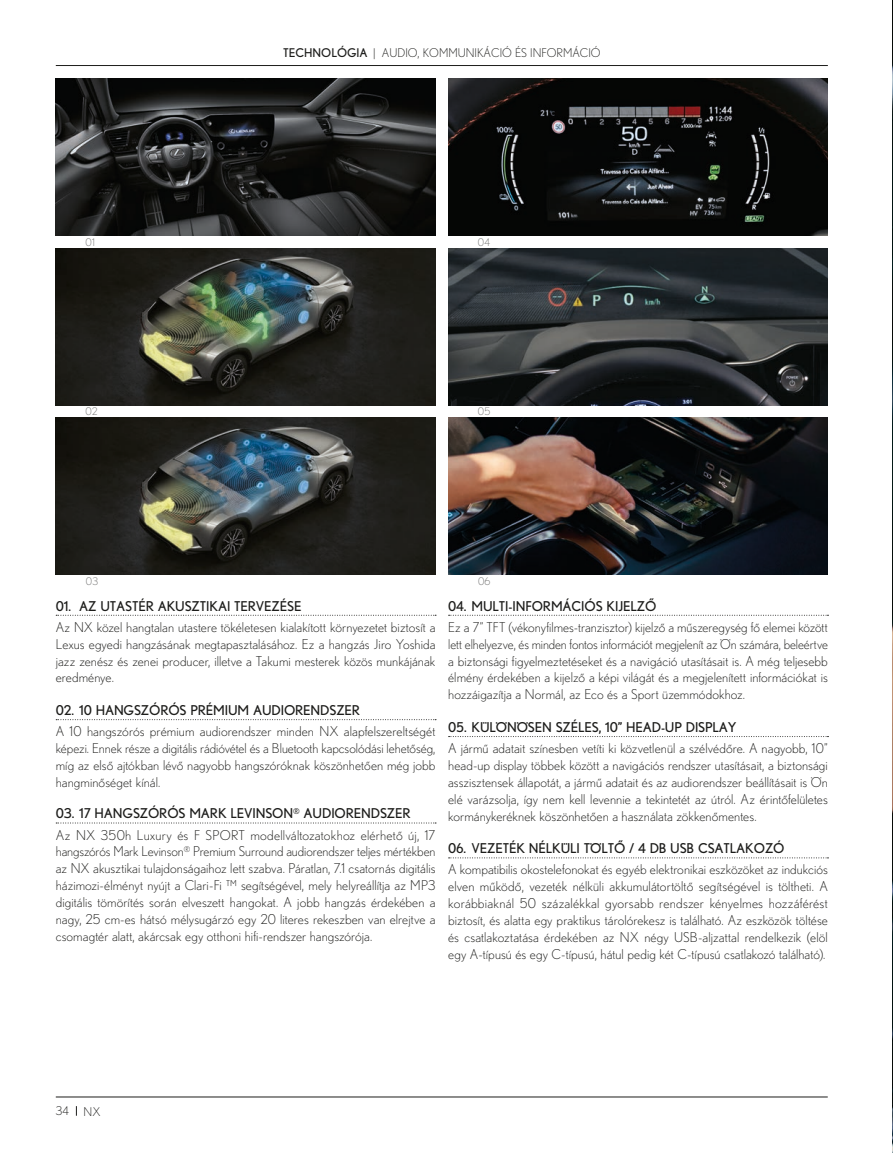
<style>
.page{position:relative;width:893px;height:1153px;background:#fff}
.page>*{position:absolute;margin:0;border:0;box-sizing:border-box;transform-origin:0 0}
.t1{font:13.5px/16.8px "Nobel CE Light";letter-spacing:.005em;color:#1d1d1b;text-align:justify}
.t2{font:13.5px "Nobel CE";letter-spacing:-.01em;color:#1d1d1b}
.t3{font:12px "Nobel CE Light";color:#1d1d1b}
.t4{font:10.5px "Nobel CE Light";letter-spacing:.02em;color:#70706f}
.s1{font-family:"Nobel CE"}
</style>
<div class="page">
<hr style="left:56px;top:1096px;width:772px;height:1px;background:#1d1d1b">
<img style="left:56px;top:418px;width:379px;height:157px">
<img style="left:56px;top:78px;width:379px;height:157px">
<img style="left:56px;top:248px;width:379px;height:157px">
<img style="left:448px;top:418px;width:380px;height:157px">
<img style="left:448px;top:78px;width:380px;height:157px">
<img style="left:448px;top:248px;width:380px;height:157px">
<img style="left:892px;top:0;width:1px;height:1152px">
<hr style="left:56px;top:65px;width:772px;height:1px;background:#1d1d1b">
<svg style="left:56px;top:614px;width:380px;height:1px"></svg>
<svg style="left:56px;top:719px;width:380px;height:1px"></svg>
<svg style="left:56px;top:822px;width:380px;height:1px"></svg>
<svg style="left:449px;top:614px;width:379px;height:1px"></svg>
<svg style="left:449px;top:736px;width:379px;height:1px"></svg>
<svg style="left:449px;top:857px;width:379px;height:1px"></svg>
<p class="t4" style="left:86px;top:236px;width:11px">01</p>
<p class="t4" style="left:86px;top:405px;width:13px">02</p>
<p class="t3" style="left:283px;top:45px;width:319px"><span class="s1">TECHNOLÓGIA</span> | AUDIO, KOMMUNIKÁCIÓ ÉS INFORMÁCIÓ</p>
<p class="t4" style="left:478px;top:236px;width:14px">04</p>
<p class="t4" style="left:478px;top:405px;width:14px">05</p>
<p class="t4" style="left:86px;top:575px;width:14px">03</p>
<p class="t4" style="left:478px;top:575px;width:14px">06</p>
<p class="t2" style="left:56px;top:597px;width:247px">01. AZ UTASTÉR AKUSZTIKAI TERVEZÉSE</p>
<p class="t1" style="left:56px;top:619px;width:381px">Az NX közel hangtalan utastere tökéletesen kialakított környezetet biztosít a Lexus egyedi hangzásának megtapasztalásához. Ez a hangzás Jiro Yoshida jazz zenész és zenei producer, illetve a Takumi mesterek közös munkájának eredménye.</p>
<p class="t2" style="left:56px;top:701px;width:306px">02. 10 HANGSZÓRÓS PRÉMIUM AUDIORENDSZER</p>
<p class="t1" style="left:56px;top:723px;width:381px">A 10 hangszórós prémium audiorendszer minden NX alapfelszereltségét képezi. Ennek része a digitális rádióvétel és a Bluetooth kapcsolódási lehetőség, míg az első ajtókban lévő nagyobb hangszóróknak köszönhetően még jobb hangminőséget kínál.</p>
<p class="t2" style="left:56px;top:805px;width:356px">03. 17 HANGSZÓRÓS MARK LEVINSON<sup>®</sup> AUDIORENDSZER</p>
<p class="t1" style="left:56px;top:827px;width:381px">Az NX 350h Luxury és F SPORT modellváltozatokhoz elérhető új, 17 hangszórós Mark Levinson<sup>®</sup> Premium Surround audiorendszer teljes mértékben az NX akusztikai tulajdonságaihoz lett szabva. Páratlan, 7.1 csatornás digitális házimozi-élményt nyújt a Clari-Fi ™ segítségével, mely helyreállítja az MP3 digitális tömörítés során elveszett hangokat. A jobb hangzás érdekében a nagy, 25 cm-es hátsó mélysugárzó egy 20 literes rekeszben van elrejtve a csomagtér alatt, akárcsak egy otthoni hifi-rendszer hangszórója.</p>
<p class="t2" style="left:448px;top:597px;width:210px">04. MULTI-INFORMÁCIÓS KIJELZŐ</p>
<p class="t1" style="left:448px;top:619px;width:381px">Ez a 7” TFT (vékonyfilmes-tranzisztor) kijelző a műszeregység fő elemei között lett elhelyezve, és minden fontos információt megjelenít az Ön számára, beleértve a biztonsági figyelmeztetéseket és a navigáció utasításait is. A még teljesebb élmény érdekében a kijelző a képi világát és a megjelenített információkat is hozzáigazítja a Normál, az Eco és a Sport üzemmódokhoz.</p>
<p class="t2" style="left:448px;top:718px;width:290px">05. KÜLÖNÖSEN SZÉLES, 10” HEAD-UP DISPLAY</p>
<p class="t1" style="left:448px;top:740px;width:381px">A jármű adatait színesben vetíti ki közvetlenül a szélvédőre. A nagyobb, 10” head-up display többek között a navigációs rendszer utasításait, a biztonsági asszisztensek állapotát, a jármű adatait és az audiorendszer beállításait is Ön elé varázsolja, így nem kell levennie a tekintetét az útról. Az érintőfelületes kormánykeréknek köszönhetően a használata zökkenőmentes.</p>
<p class="t2" style="left:448px;top:840px;width:338px">06. VEZETÉK NÉLKÜLI TÖLTŐ / 4 DB USB CSATLAKOZÓ</p>
<p class="t1" style="left:448px;top:862px;width:381px">A kompatibilis okostelefonokat és egyéb elektronikai eszközöket az indukciós elven működő, vezeték nélküli akkumulátortöltő segítségével is töltheti. A korábbiaknál 50 százalékkal gyorsabb rendszer kényelmes hozzáférést biztosít, és alatta egy praktikus tárolórekesz is található. Az eszközök töltése és csatlakoztatása érdekében az NX négy USB-aljzattal rendelkezik (elöl egy A-típusú és egy C-típusú, hátul pedig két C-típusú csatlakozó található).</p>
<p class="t3" style="left:56px;top:1103px;width:46px">34 NX</p>
</div>
